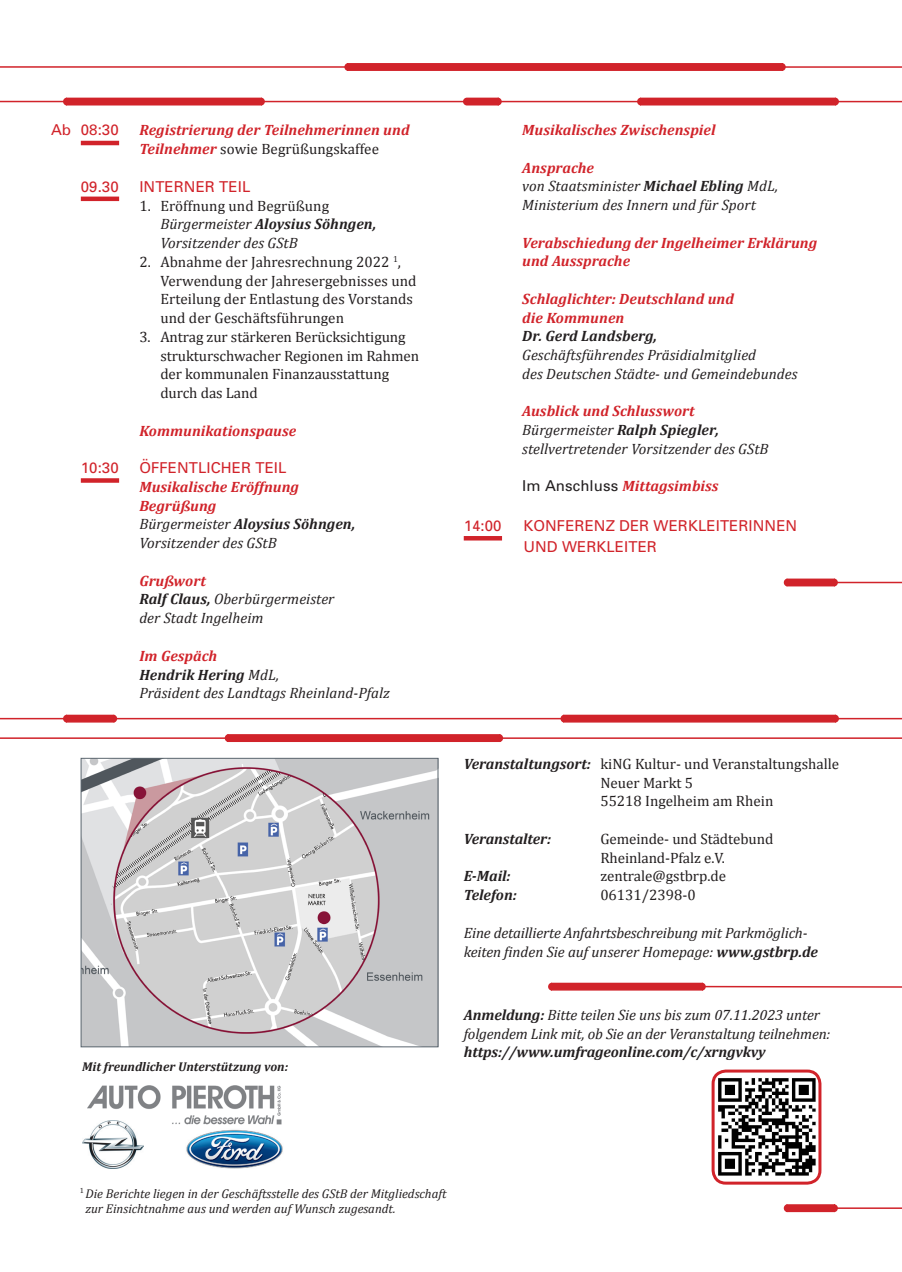
<style>
.page{position:relative;width:902px;height:1272px;background:#fff}
.page>*{position:absolute;margin:0;border:0;box-sizing:border-box;transform-origin:0 0}
.t1{font:italic 15px/18.8px "Cambria";color:#231f20}
.t2{font:15px/18.8px "Cambria";color:#231f20}
.t3{font:italic 700 15px/18.8px "Cambria";letter-spacing:.005em;color:#d1232a}
.t4{font:15px/21px "Univers";letter-spacing:.005em;color:#d1232a}
.t5{font:italic 700 15px "Cambria";letter-spacing:-.005em;color:#231f20}
.t6{font:italic 12.75px/15px "Cambria";color:#231f20}
.t7{font:italic 700 12.75px "Cambria";color:#231f20}
.s1{font-weight:400;font-style:normal;color:#231f20}
.s2{font-style:normal}
.s3{font-weight:700}
.s4{font-weight:700;color:#d1232a}
.s5{font-family:"Univers";font-weight:400;font-style:normal;color:#231f20}
.s6{font-weight:700;font-style:italic}
</style>
<div class="page">
<img style="left:88px;top:1085px;width:194px;height:40px">
<img style="left:186px;top:1129px;width:97px;height:40px">
<img style="left:83px;top:1120px;width:61px;height:48px">
<img style="left:83px;top:760px;width:353px;height:285px">
<div style="left:81px;top:758px;width:357px;height:289px;border:1px solid #5b666f"></div>
<hr style="left:81px;top:141px;width:38px;height:4px;background:#d1232a">
<div style="left:81px;top:196px;width:38px;height:5px;background:#d1232a"></div>
<div style="left:81px;top:478px;width:38px;height:5px;background:#d1232a"></div>
<hr style="left:463px;top:536px;width:39px;height:4px;background:#d1232a">
<img style="left:715px;top:1075px;width:102px;height:103px">
<div style="left:711px;top:1069px;width:110px;height:115px;border:3px solid #d1232a;border-radius:13px"></div>
<hr style="left:0;top:66px;width:901px;height:2px;background:#d1232a">
<svg style="left:343px;top:63px;width:443px;height:8px"></svg>
<hr style="left:0;top:101px;width:901px;height:1px;background:#d1232a">
<div style="left:63px;top:98px;width:202px;height:7px;background:#d1232a;border:2px solid #d1232a;border-radius:3px"></div>
<svg style="left:462px;top:97px;width:40px;height:9px"></svg>
<div style="left:637px;top:98px;width:201px;height:7px;background:#d1232a;border:2px solid #d1232a;border-radius:3px"></div>
<hr style="left:791px;top:581px;width:110px;height:2px;background:#d1232a">
<svg style="left:783px;top:578px;width:55px;height:9px"></svg>
<hr style="left:0;top:737px;width:901px;height:2px;background:#d1232a">
<hr style="left:0;top:718px;width:901px;height:1px;background:#d1232a">
<svg style="left:224px;top:734px;width:280px;height:8px"></svg>
<svg style="left:559px;top:714px;width:280px;height:9px;background:#d74046"></svg>
<svg style="left:62px;top:714px;width:56px;height:9px"></svg>
<hr style="left:791px;top:1207px;width:110px;height:1px;background:#d1232a">
<svg style="left:783px;top:1204px;width:55px;height:8px"></svg>
<svg style="left:548px;top:982px;width:353px;height:9px"></svg>
<p class="t4" style="left:51px;top:119px;width:22px">Ab</p>
<p class="t4" style="left:81px;top:119px;width:39px">08:30</p>
<p class="t3" style="left:139px;top:121px;width:272px">Registrierung der Teilnehmerinnen und<br>Teilnehmer <span class="s1">sowie Begrüßungskaffee</span></p>
<p class="t4" style="left:81px;top:176px;width:39px">09.30</p>
<p class="t4" style="left:139px;top:176px;width:112px">INTERNER TEIL</p>
<p class="t1" style="left:160px;top:196px;width:217px;text-indent:-21px"><span class="s2">1. Eröffnung und Begrüßung<br></span>Bürgermeister <span class="s3">Aloysius Söhngen,<br></span>Vorsitzender des GStB</p>
<p class="t2" style="left:160px;top:252px;width:257px;text-indent:-21px">2. Abnahme der Jahresrechnung 2022 <sup>1</sup>, Verwendung der Jahresergebnisses und Erteilung der Entlastung des Vorstands und der Geschäftsführungen</p>
<p class="t2" style="left:160px;top:327px;width:260px;text-indent:-21px">3. Antrag zur stärkeren Berücksichtigung strukturschwacher Regionen im Rahmen der kommunalen Finanzausstattung durch das Land</p>
<p class="t3" style="left:139px;top:421px;width:158px">Kommunikationspause</p>
<p class="t4" style="left:81px;top:457px;width:39px">10:30</p>
<p class="t4" style="left:139px;top:457px;width:149px">ÖFFENTLICHER TEIL</p>
<p class="t1" style="left:139px;top:477px;width:217px"><span class="s4">Musikalische Eröffnung<br>Begrüßung<br></span>Bürgermeister <span class="s3">Aloysius Söhngen,<br></span>Vorsitzender des GStB</p>
<p class="t1" style="left:139px;top:571px;width:196px"><span class="s4">Grußwort<br></span><span class="s3">Ralf Claus,</span> Oberbürgermeister der Stadt Ingelheim</p>
<p class="t1" style="left:139px;top:646px;width:252px"><span class="s4">Im Gespäch<br></span><span class="s3">Hendrik Hering</span> MdL,<br>Präsident des Landtags Rheinland-Pfalz</p>
<p class="t7" style="left:82px;top:1058px;width:207px">Mit freundlicher Unterstützung von:</p>
<p class="t3" style="left:522px;top:120px;width:195px">Musikalisches Zwischenspiel</p>
<p class="t1" style="left:522px;top:158px;width:257px"><span class="s4">Ansprache<br></span>von Staatsminister <span class="s3">Michael Ebling</span> MdL,<br>Ministerium des Innern und für Sport</p>
<p class="t3" style="left:522px;top:233px;width:296px">Verabschiedung der Ingelheimer Erklärung und Aussprache</p>
<p class="t3" style="left:522px;top:289px;width:213px">Schlaglichter: Deutschland und die Kommunen</p>
<p class="t5" style="left:522px;top:327px;width:136px">Dr. Gerd Landsberg,</p>
<p class="t1" style="left:522px;top:345px;width:277px">Geschäftsführendes Präsidialmitglied<br>des Deutschen Städte- und Gemeindebundes</p>
<p class="t1" style="left:522px;top:401px;width:248px"><span class="s4">Ausblick und Schlusswort<br></span>Bürgermeister <span class="s3">Ralph Spiegler, </span>stellvertretender Vorsitzender des GStB</p>
<p class="t3" style="left:522px;top:476px;width:198px"><span class="s5">Im Anschluss</span> Mittagsimbiss</p>
<p class="t4" style="left:463px;top:515px;width:39px">14:00</p>
<p class="t4" style="left:523px;top:515px;width:275px">KONFERENZ DER WERKLEITERINNEN<br>UND WERKLEITER</p>
<p class="t2" style="left:600px;top:754px;width:240px;text-indent:-136px"><span class="s6">Veranstaltungsort:</span> kiNG Kultur- und Veranstaltungshalle<br>Neuer Markt 5<br>55218 Ingelheim am Rhein</p>
<p class="t5" style="left:463px;top:829px;width:89px">Veranstalter:</p>
<p class="t2" style="left:600px;top:829px;width:174px">Gemeinde- und Städtebund<br>Rheinland-Pfalz e.V.</p>
<p class="t5" style="left:463px;top:867px;width:48px">E-Mail:</p>
<p class="t2" style="left:600px;top:866px;width:127px">zentrale@gstbrp.de</p>
<p class="t5" style="left:463px;top:886px;width:55px">Telefon:</p>
<p class="t2" style="left:600px;top:885px;width:97px">06131/2398-0</p>
<p class="t1" style="left:463px;top:922px;width:356px">Eine detaillierte Anfahrtsbeschreibung mit Parkmöglich&shy;keiten finden Sie auf unserer Homepage: <span class="s3">www.gstbrp.de</span></p>
<p class="t1" style="left:463px;top:1005px;width:368px"><span class="s3">Anmeldung:</span> Bitte teilen Sie uns bis zum 07.11.2023 unter folgendem Link mit, ob Sie an der Veranstaltung teilnehmen:</p>
<p class="t5" style="left:463px;top:1043px;width:303px">https://www.umfrageonline.com/c/xrngvkvy</p>
<p class="t6" style="left:85px;top:1185px;width:362px;text-indent:-6px"><sup>1</sup> Die Berichte liegen in der Geschäftsstelle des GStB der Mitgliedschaft zur Einsichtnahme aus und werden auf Wunsch zugesandt.</p>
</div>
